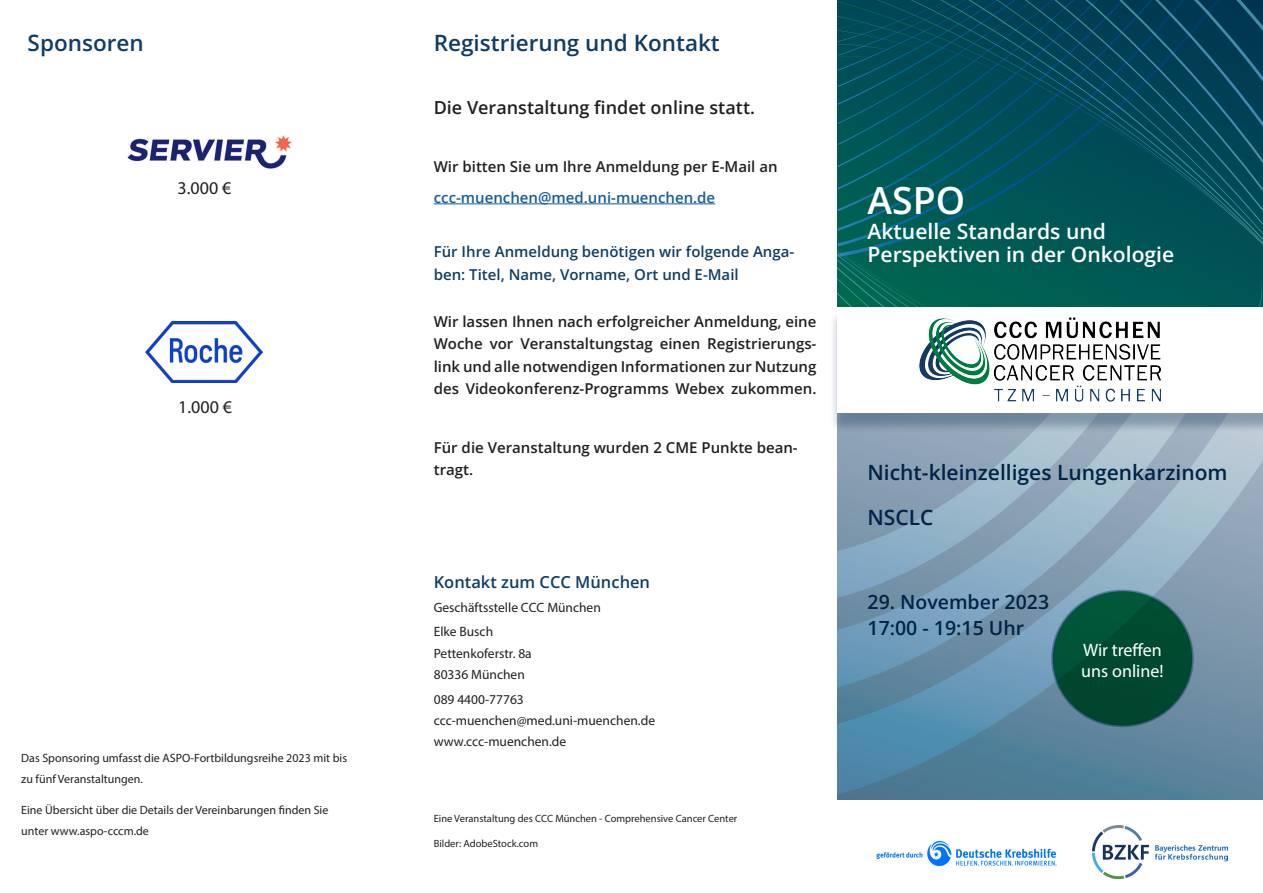
<style>
.page{position:relative;width:1263px;height:893px;background:#fff}
.page>*{position:absolute;margin:0;border:0;box-sizing:border-box;transform-origin:0 0}
.t1{font:600 37.35px "Open Sans";color:#fff}
.t2{font:600 22.5px "Open Sans";color:#0f3d67}
.t3{font:600 21.15px/22.8px "Open Sans";color:#fff}
.t4{font:600 21px/44.5px "Open Sans";color:#002447}
.t5{font:600 19.5px/25.3px "Open Sans";color:#002447}
.t6{font:600 18px "Open Sans";color:#231f20}
.t7{font:18px/21.6px "Myriad Pro";color:#fff}
.t8{font:18px "Myriad Pro";color:#231f20}
.t9{font:600 16.5px "Open Sans";color:#0f3d67}
.t10{font:600 15px/22.5px "Open Sans";color:#231f20;text-align:justify}
.t11{font:600 15px/22.5px "Open Sans";color:#0f3d67}
.t12{font:600 15px "Open Sans";color:#175d9e}
.t13{font:13.5px/21.3px "Myriad Pro";color:#231f20}
.t14{font:12px/21px "Myriad Pro";color:#231f20}
.t15{font:10.5px "Myriad Pro";color:#231f20}
</style>
<div class="page">
<svg style="left:838px;top:433px;width:425px;height:366px;background:#6a91aa"></svg>
<svg style="left:838px;top:433px;width:352px;height:174px;background:#90aabe"></svg>
<hr style="left:434px;top:204px;width:281px;height:1px;background:#175d9e">
<img style="left:876px;top:840px;width:181px;height:27px">
<img style="left:1093px;top:826px;width:135px;height:52px">
<div style="left:829px;top:311px;width:434px;height:122px;background:#002447;opacity:.16"></div>
<div style="left:838px;top:306px;width:425px;height:106px;background:#fff"></div>
<img style="left:919px;top:318px;width:242px;height:83px">
<svg style="left:838px;top:0;width:425px;height:306px;background:#025159"></svg>
<div style="left:1052px;top:590px;width:141px;height:136px;background:linear-gradient(to right,#025038,#024931);border-radius:50%"></div>
<img style="left:127px;top:135px;width:165px;height:34px">
<img style="left:145px;top:322px;width:117px;height:61px">
<h2 class="t2" style="left:28px;top:27px;width:118px">Sponsoren</h2>
<p class="t8" style="left:178px;top:176px;width:55px">3.000 €</p>
<p class="t8" style="left:178px;top:395px;width:55px">1.000 €</p>
<p class="t14" style="left:21px;top:747px;width:327px">Das Sponsoring umfasst die ASPO-Fortbildungsreihe 2023 mit bis zu fünf Veranstaltungen.</p>
<p class="t14" style="left:21px;top:800px;width:309px">Eine Übersicht über die Details der Vereinbarungen finden Sie unter www.aspo-cccm.de</p>
<h2 class="t2" style="left:434px;top:27px;width:288px">Registrierung und Kontakt</h2>
<p class="t6" style="left:434px;top:95px;width:323px">Die Veranstaltung findet online statt.</p>
<p class="t10" style="left:434px;top:154px;width:345px">Wir bitten Sie um Ihre Anmeldung per E-Mail an</p>
<p class="t12" style="left:434px;top:187px;width:283px">ccc-muenchen@med.uni-muenchen.de</p>
<p class="t11" style="left:434px;top:240px;width:362px">Für Ihre Anmeldung benötigen wir folgende Anga&shy;ben: Titel, Name, Vorname, Ort und E-Mail</p>
<p class="t10" style="left:434px;top:310px;width:384px">Wir lassen Ihnen nach erfolgreicher Anmeldung, eine Woche vor Veranstaltungstag einen Registrierungs&shy;link und alle notwendigen Informationen zur Nutzung des Videokonferenz-Programms Webex zukommen.</p>
<p class="t10" style="left:434px;top:436px;width:366px">Für die Veranstaltung wurden 2 CME Punkte bean&shy;tragt.</p>
<p class="t9" style="left:434px;top:571px;width:218px">Kontakt zum CCC München</p>
<p class="t13" style="left:434px;top:594px;width:169px;line-height:24.8px">Geschäftsstelle CCC München<br>Elke Busch</p>
<p class="t13" style="left:434px;top:643px;width:100px">Pettenkoferstr. 8a<br>80336 München</p>
<p class="t13" style="left:434px;top:688px;width:223px">089 4400-77763 ccc-muenchen@med.uni-muenchen.de www.ccc-muenchen.de</p>
<p class="t15" style="left:434px;top:812px;width:305px">Eine Veranstaltung des CCC München - Comprehensive Cancer Center</p>
<p class="t15" style="left:434px;top:837px;width:106px">Bilder: AdobeStock.com</p>
<h1 class="t1" style="left:867px;top:175px;width:99px">ASPO</h1>
<h3 class="t3" style="left:867px;top:220px;width:308px">Aktuelle Standards und<br>Perspektiven in der Onkologie</h3>
<h3 class="t4" style="left:867px;top:450px;width:362px">Nicht-kleinzelliges Lungenkarzinom<br>NSCLC</h3>
<h3 class="t5" style="left:867px;top:589px;width:183px">29. November 2023<br>17:00 - 19:15 Uhr</h3>
<p class="t7" style="left:1081px;top:638px;width:84px">Wir treffen uns online!</p>
</div>
